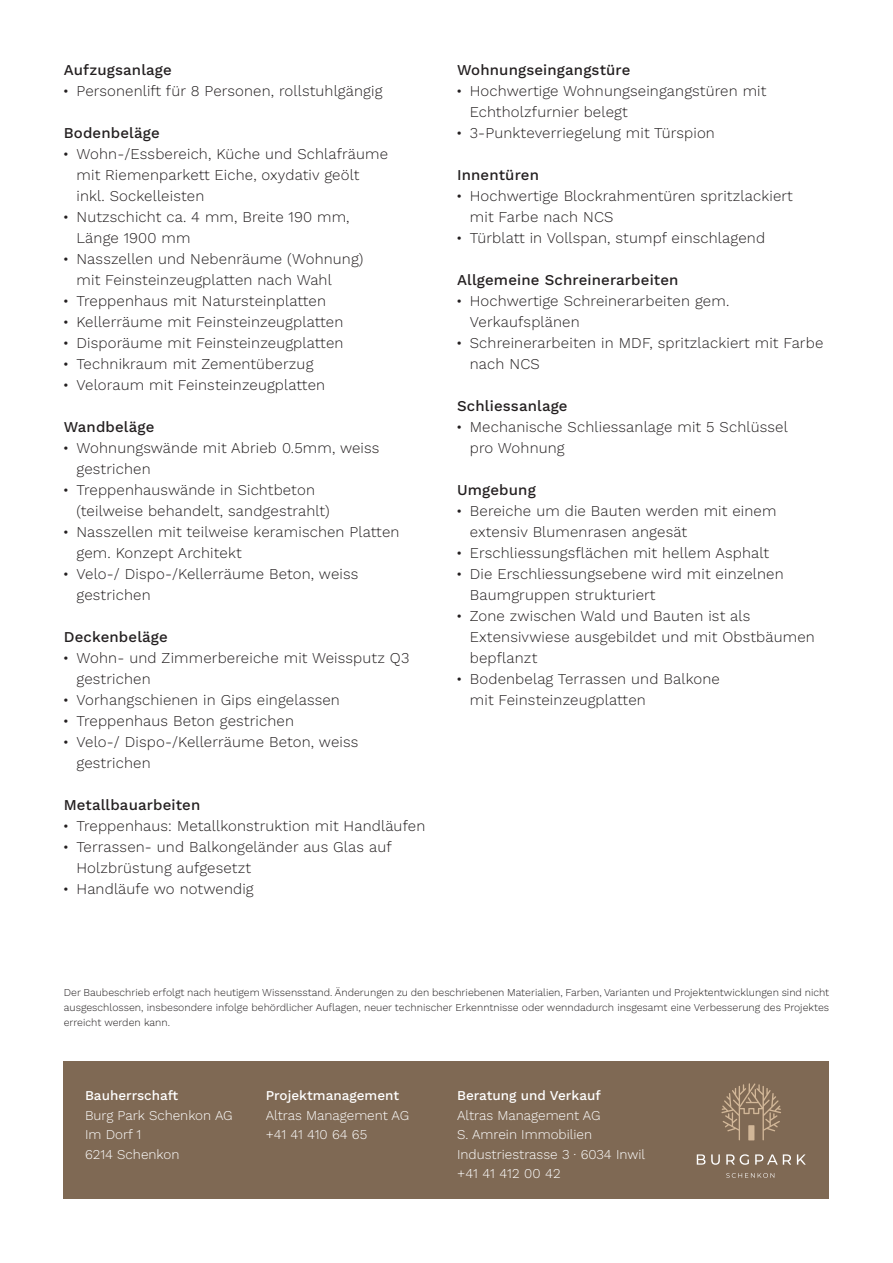
<style>
.page{position:relative;width:893px;height:1263px;background:#fff}
.page>*{position:absolute;margin:0;border:0;box-sizing:border-box;transform-origin:0 0}
.t1{font:300 15px/21px "Work Sans";letter-spacing:.01em;color:#231f20}
.t2{font:500 15px "Work Sans";letter-spacing:.01em;color:#231f20}
.t3{font:300 13.5px/19.5px "Work Sans";color:#fff}
.t4{font:500 13.5px "Work Sans";color:#fff}
.t5{font:300 10.5px/15px "Work Sans";color:#231f20;text-align:justify}
.s1{font-family:"N Haas Grotesk DS Pro 45 Lt";font-weight:400}
</style>
<div class="page">
<div style="left:64px;top:1062px;width:765px;height:137px;background:#7f6954"></div>
<svg style="left:697px;top:1154px;width:8px;height:11px"></svg>
<svg style="left:711px;top:1154px;width:9px;height:11px"></svg>
<svg style="left:726px;top:1154px;width:23px;height:11px"></svg>
<svg style="left:755px;top:1154px;width:36px;height:11px"></svg>
<svg style="left:797px;top:1154px;width:9px;height:11px"></svg>
<svg style="left:726px;top:1173px;width:48px;height:5px"></svg>
<svg style="left:721px;top:1083px;width:60px;height:57px"></svg>
<div style="left:748px;top:1125px;width:6px;height:15px;background:#d2b798"></div>
<p class="t2" style="left:64px;top:59px;width:110px">Aufzugsanlage</p>
<p class="t1" style="left:64px;top:80px;width:320px"><span class="s1">•</span> Personenlift für 8 Personen, rollstuhlgängig</p>
<p class="t2" style="left:64px;top:122px;width:97px">Bodenbeläge</p>
<p class="t1" style="left:77px;top:143px;width:313px;text-indent:-13px"><span class="s1">•</span> Wohn-/Essbereich, Küche und Schlafräume mit Riemenparkett Eiche, oxydativ geölt inkl. Sockelleisten</p>
<p class="t1" style="left:77px;top:206px;width:275px;text-indent:-13px"><span class="s1">•</span> Nutzschicht ca. 4 mm, Breite 190 mm,<br>Länge 1900 mm</p>
<p class="t1" style="left:77px;top:248px;width:288px;text-indent:-13px"><span class="s1">•</span> Nasszellen und Nebenräume (Wohnung) mit Feinsteinzeugplatten nach Wahl</p>
<p class="t1" style="left:64px;top:290px;width:264px"><span class="s1">•</span> Treppenhaus mit Natursteinplatten</p>
<p class="t1" style="left:64px;top:311px;width:281px"><span class="s1">•</span> Kellerräume mit Feinsteinzeugplatten</p>
<p class="t1" style="left:64px;top:332px;width:281px"><span class="s1">•</span> Disporäume mit Feinsteinzeugplatten</p>
<p class="t1" style="left:64px;top:353px;width:251px"><span class="s1">•</span> Technikraum mit Zementüberzug</p>
<p class="t1" style="left:64px;top:374px;width:263px"><span class="s1">•</span> Veloraum mit Feinsteinzeugplatten</p>
<p class="t2" style="left:64px;top:416px;width:92px">Wandbeläge</p>
<p class="t1" style="left:77px;top:437px;width:304px;text-indent:-13px"><span class="s1">•</span> Wohnungswände mit Abrieb 0.5mm, weiss gestrichen</p>
<p class="t1" style="left:77px;top:479px;width:255px;text-indent:-13px"><span class="s1">•</span> Treppenhauswände in Sichtbeton (teilweise behandelt, sandgestrahlt)</p>
<p class="t1" style="left:77px;top:521px;width:324px;text-indent:-13px"><span class="s1">•</span> Nasszellen mit teilweise keramischen Platten gem. Konzept Architekt</p>
<p class="t1" style="left:77px;top:563px;width:283px;text-indent:-13px"><span class="s1">•</span> Velo-/ Dispo-/Kellerräume Beton, weiss gestrichen</p>
<p class="t2" style="left:64px;top:626px;width:106px">Deckenbeläge</p>
<p class="t1" style="left:77px;top:647px;width:334px;text-indent:-13px"><span class="s1">•</span> Wohn- und Zimmerbereiche mit Weissputz Q3 gestrichen</p>
<p class="t1" style="left:64px;top:689px;width:278px"><span class="s1">•</span> Vorhangschienen in Gips eingelassen</p>
<p class="t1" style="left:64px;top:710px;width:232px"><span class="s1">•</span> Treppenhaus Beton gestrichen</p>
<p class="t1" style="left:77px;top:731px;width:283px;text-indent:-13px"><span class="s1">•</span> Velo-/ Dispo-/Kellerräume Beton, weiss gestrichen</p>
<p class="t2" style="left:64px;top:794px;width:138px">Metallbauarbeiten</p>
<p class="t1" style="left:64px;top:815px;width:363px"><span class="s1">•</span> Treppenhaus: Metallkonstruktion mit Handläufen</p>
<p class="t1" style="left:77px;top:836px;width:317px;text-indent:-13px"><span class="s1">•</span> Terrassen- und Balkongeländer aus Glas auf<br>Holzbrüstung aufgesetzt</p>
<p class="t1" style="left:64px;top:878px;width:191px"><span class="s1">•</span> Handläufe wo notwendig</p>
<p class="t2" style="left:457px;top:59px;width:175px">Wohnungseingangstüre</p>
<p class="t1" style="left:470px;top:80px;width:298px;text-indent:-13px"><span class="s1">•</span> Hochwertige Wohnungseingangstüren mit<br>Echtholzfurnier belegt</p>
<p class="t1" style="left:457px;top:122px;width:259px"><span class="s1">•</span> 3-Punkteverriegelung mit Türspion</p>
<p class="t2" style="left:457px;top:164px;width:83px">Innentüren</p>
<p class="t1" style="left:470px;top:185px;width:324px;text-indent:-13px"><span class="s1">•</span> Hochwertige Blockrahmentüren spritzlackiert mit Farbe nach NCS</p>
<p class="t1" style="left:457px;top:227px;width:309px"><span class="s1">•</span> Türblatt in Vollspan, stumpf einschlagend</p>
<p class="t2" style="left:457px;top:269px;width:223px">Allgemeine Schreinerarbeiten</p>
<p class="t1" style="left:470px;top:290px;width:261px;text-indent:-13px"><span class="s1">•</span> Hochwertige Schreinerarbeiten gem.<br>Verkaufsplänen</p>
<p class="t1" style="left:470px;top:332px;width:355px;text-indent:-13px"><span class="s1">•</span> Schreinerarbeiten in MDF, spritzlackiert mit Farbe nach NCS</p>
<p class="t2" style="left:457px;top:395px;width:112px">Schliessanlage</p>
<p class="t1" style="left:470px;top:416px;width:319px;text-indent:-13px"><span class="s1">•</span> Mechanische Schliessanlage mit 5 Schlüssel pro Wohnung</p>
<p class="t2" style="left:457px;top:479px;width:80px">Umgebung</p>
<p class="t1" style="left:470px;top:500px;width:308px;text-indent:-13px"><span class="s1">•</span> Bereiche um die Bauten werden mit einem extensiv Blumenrasen angesät</p>
<p class="t1" style="left:457px;top:542px;width:314px"><span class="s1">•</span> Erschliessungsflächen mit hellem Asphalt</p>
<p class="t1" style="left:470px;top:563px;width:315px;text-indent:-13px"><span class="s1">•</span> Die Erschliessungsebene wird mit einzelnen<br>Baumgruppen strukturiert</p>
<p class="t1" style="left:470px;top:605px;width:346px;text-indent:-13px"><span class="s1">•</span> Zone zwischen Wald und Bauten ist als<br>Extensivwiese ausgebildet und mit Obstbäumen bepflanzt</p>
<p class="t1" style="left:470px;top:668px;width:251px;text-indent:-13px"><span class="s1">•</span> Bodenbelag Terrassen und Balkone mit Feinsteinzeugplatten</p>
<p class="t5" style="left:64px;top:985px;width:767px">Der Baubeschrieb erfolgt nach heutigem Wissensstand. Änderungen zu den beschriebenen Materialien, Farben, Varianten und Projektentwicklungen sind nicht ausgeschlossen, insbesondere infolge behördlicher Auflagen, neuer technischer Erkenntnisse oder wenndadurch insgesamt eine Verbesserung des Projektes erreicht werden kann.</p>
<p class="t4" style="left:85px;top:1085px;width:95px">Bauherrschaft</p>
<p class="t3" style="left:85px;top:1105px;width:149px">Burg Park Schenkon AG<br>Im Dorf 1<br>6214 Schenkon</p>
<p class="t4" style="left:266px;top:1085px;width:135px">Projektmanagement</p>
<p class="t3" style="left:266px;top:1105px;width:145px">Altras Management AG +41 41 410 64 65</p>
<p class="t4" style="left:457px;top:1085px;width:145px">Beratung und Verkauf</p>
<p class="t3" style="left:457px;top:1105px;width:190px">Altras Management AG<br>S. Amrein Immobilien<br>Industriestrasse 3 · 6034 Inwil +41 41 412 00 42</p>
</div>
